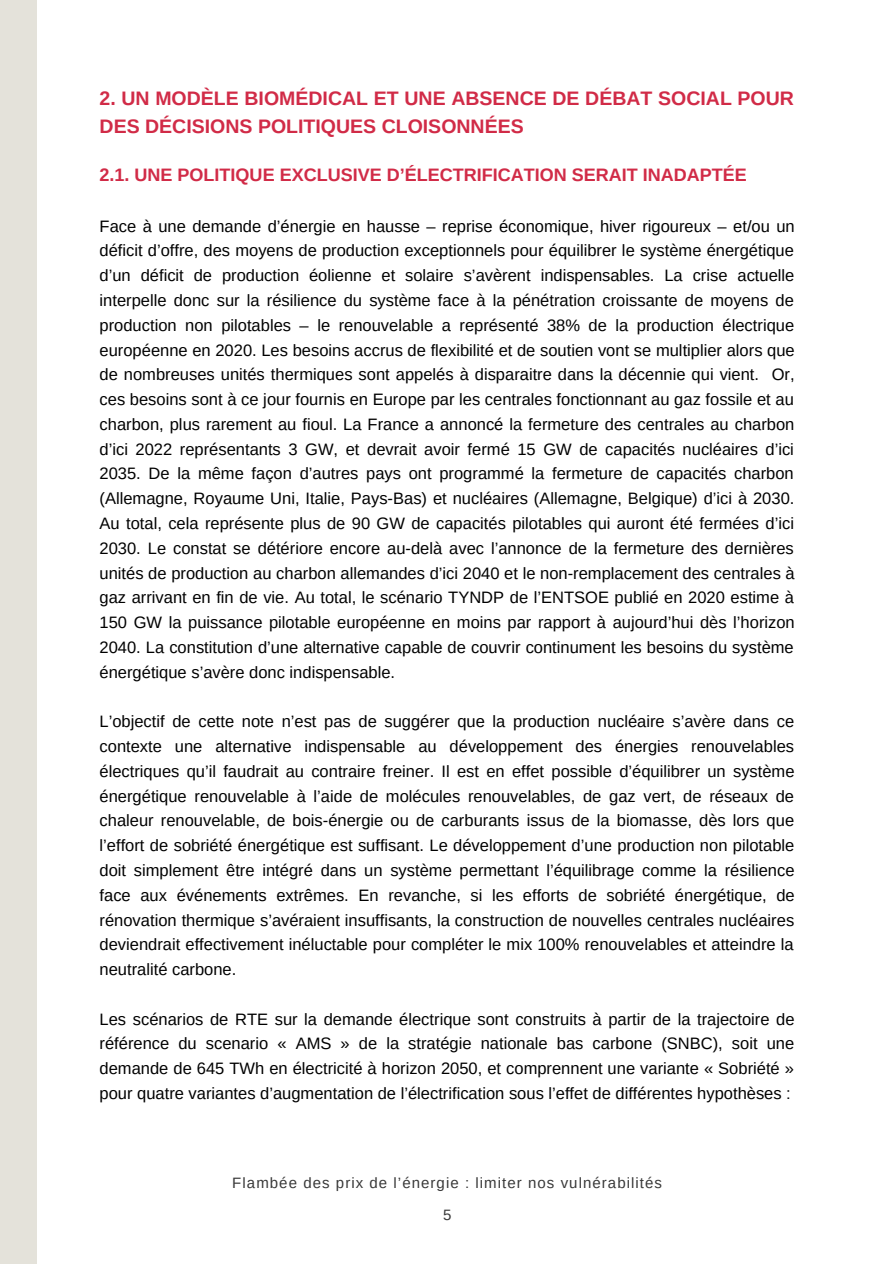
<style>
.page{position:relative;width:894px;height:1264px;background:#fff}
.page>*{position:absolute;margin:0;border:0;box-sizing:border-box;transform-origin:0 0}
.t1{font:700 19.5px/27px "Arimo";color:#d12b47}
.t2{font:700 18px "Arimo";color:#d12b47}
.t3{font:16.5px/24.8px "Arimo";color:#000;text-align:justify}
.t4{font:15px "Arimo";letter-spacing:.07em;color:#393939}
</style>
<div class="page">
<div style="left:0;top:0;width:37px;height:1263px;background:#e4e2da"></div>
<p class="t1" style="left:99px;top:85px;width:695px">2. UN MODÈLE BIOMÉDICAL ET UNE ABSENCE DE DÉBAT SOCIAL POUR<br>DES DÉCISIONS POLITIQUES CLOISONNÉES</p>
<p class="t2" style="left:99px;top:165px;width:648px">2.1. UNE POLITIQUE EXCLUSIVE D’ÉLECTRIFICATION SERAIT INADAPTÉE</p>
<p class="t3" style="left:99px;top:213px;width:696px">Face à une demande d’énergie en hausse – reprise économique, hiver rigoureux – et/ou un déficit d’offre, des moyens de production exceptionnels pour équilibrer le système énergétique d’un déficit de production éolienne et solaire s’avèrent indispensables. La crise actuelle interpelle donc sur la résilience du système face à la pénétration croissante de moyens de production non pilotables – le renouvelable a représenté 38% de la production électrique européenne en 2020. Les besoins accrus de flexibilité et de soutien vont se multiplier alors que de nombreuses unités thermiques sont appelés à disparaitre dans la décennie qui vient. Or, ces besoins sont à ce jour fournis en Europe par les centrales fonctionnant au gaz fossile et au charbon, plus rarement au fioul. La France a annoncé la fermeture des centrales au charbon d’ici 2022 représentants 3 GW, et devrait avoir fermé 15 GW de capacités nucléaires d’ici 2035. De la même façon d’autres pays ont programmé la fermeture de capacités charbon (Allemagne, Royaume Uni, Italie, Pays-Bas) et nucléaires (Allemagne, Belgique) d’ici à 2030.<br>Au total, cela représente plus de 90 GW de capacités pilotables qui auront été fermées d’ici 2030. Le constat se détériore encore au-delà avec l’annonce de la fermeture des dernières unités de production au charbon allemandes d’ici 2040 et le non-remplacement des centrales à gaz arrivant en fin de vie. Au total, le scénario TYNDP de l’ENTSOE publié en 2020 estime à 150 GW la puissance pilotable européenne en moins par rapport à aujourd’hui dès l’horizon 2040. La constitution d’une alternative capable de couvrir continument les besoins du système énergétique s’avère donc indispensable.</p>
<p class="t3" style="left:99px;top:709px;width:696px">L’objectif de cette note n’est pas de suggérer que la production nucléaire s’avère dans ce contexte une alternative indispensable au développement des énergies renouvelables électriques qu’il faudrait au contraire freiner. Il est en effet possible d’équilibrer un système énergétique renouvelable à l’aide de molécules renouvelables, de gaz vert, de réseaux de chaleur renouvelable, de bois-énergie ou de carburants issus de la biomasse, dès lors que l’effort de sobriété énergétique est suffisant. Le développement d’une production non pilotable doit simplement être intégré dans un système permettant l’équilibrage comme la résilience face aux événements extrêmes. En revanche, si les efforts de sobriété énergétique, de rénovation thermique s’avéraient insuffisants, la construction de nouvelles centrales nucléaires deviendrait effectivement inéluctable pour compléter le mix 100% renouvelables et atteindre la neutralité carbone.</p>
<p class="t3" style="left:99px;top:1006px;width:696px">Les scénarios de RTE sur la demande électrique sont construits à partir de la trajectoire de référence du scenario « AMS » de la stratégie nationale bas carbone (SNBC), soit une demande de 645 TWh en électricité à horizon 2050, et comprennent une variante « Sobriété » pour quatre variantes d’augmentation de l’électrification sous l’effet de différentes hypothèses :</p>
<p class="t4" style="left:232px;top:1173px;width:431px">Flambée des prix de l’énergie : limiter nos vulnérabilités</p>
<p class="t4" style="left:443px;top:1206px;width:10px">5</p>
</div>
